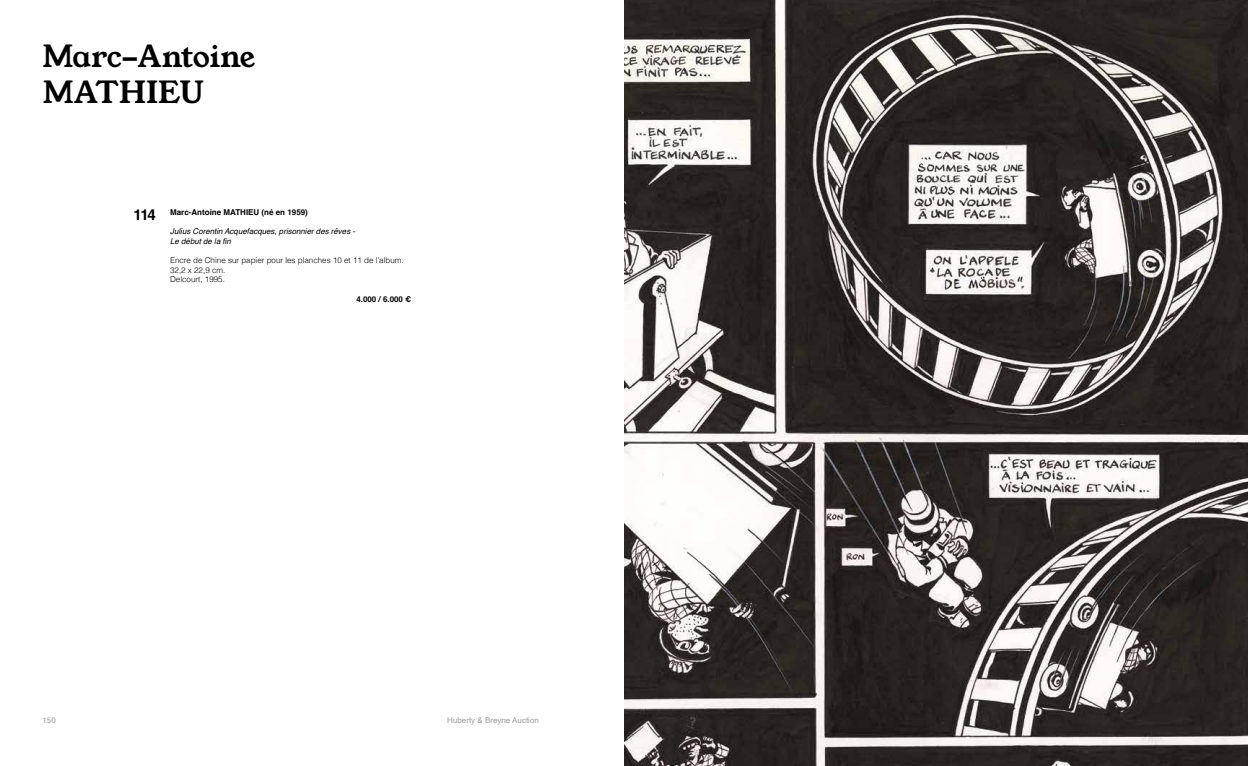
<style>
.page{position:relative;width:1248px;height:766px;background:#fff}
.page>*{position:absolute;margin:0;border:0;box-sizing:border-box;transform-origin:0 0}
.t1{font:30px/36px "Young Serif";letter-spacing:-.01em;color:#000}
.t2{font:700 15px "Helvetica";color:#000}
.t3{font:300 8px/9.6px "Helvetica";color:#000}
.t4{font:italic 8px/9.6px "Helvetica";color:#000}
.t5{font:700 8px "Helvetica";color:#000}
.t6{font:8px "Helvetica";color:#9d9d9c}
</style>
<div class="page">
<img style="left:624px;top:0;width:623px;height:765px">
<h1 class="t1" style="left:43px;top:38px;width:214px">Marc-Antoine<br>MATHIEU</h1>
<h2 class="t2" style="left:133px;top:206px;width:24px">114</h2>
<p class="t5" style="left:170px;top:207px;width:139px">Marc-Antoine MATHIEU (né en 1959)</p>
<p class="t4" style="left:170px;top:227px;width:186px">Julius Corentin Acquefacques, prisonnier des rêves -<br>Le début de la fin</p>
<p class="t3" style="left:170px;top:255px;width:235px">Encre de Chine sur papier pour les planches 10 et 11 de l’album.<br>32,2 x 22,9 cm.<br>Delcourt, 1995.</p>
<p class="t5" style="left:356px;top:294px;width:56px">4.000 / 6.000 €</p>
<p class="t6" style="left:43px;top:714px;width:15px">150</p>
<p class="t6" style="left:447px;top:714px;width:93px">Huberty &amp; Breyne Auction</p>
</div>
